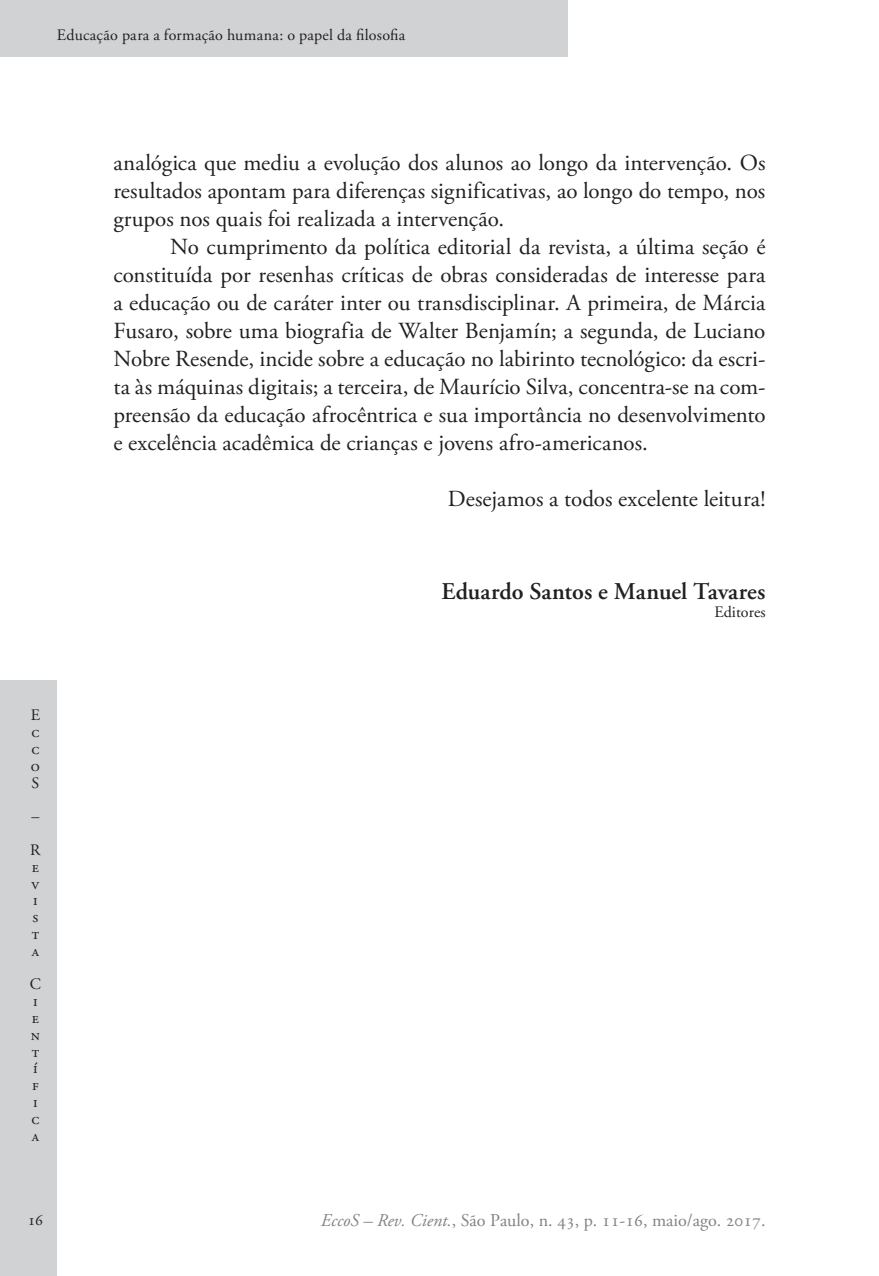
<style>
.page{position:relative;width:879px;height:1276px;background:#fff}
.page>*{position:absolute;margin:0;border:0;box-sizing:border-box;transform-origin:0 0}
.Ec_Autor{font:600 24px "Adobe Garamond Pro";color:#231f20}
.Ec_Normal{font:23px/28px "Adobe Garamond Pro";color:#231f20;text-align:justify}
.t1{font:18px "Adobe Garamond Pro";color:#808285}
.Ec_Autor_creditos{font:16px/16.8px "Adobe Garamond Pro";letter-spacing:.015em;color:#231f20;text-align:justify}
.s1{font-style:italic}
</style>
<div class="page">
<div style="left:0;top:680px;width:57px;height:596px;background:#d1d2d4"></div>
<div style="left:0;top:0;width:567px;height:57px;background:#d1d2d4"></div>
<p class="Ec_Autor_creditos" style="left:57px;top:27px;width:350px">Educação para a formação humana: o papel da filosofia</p>
<p class="Ec_Normal" style="left:113px;top:150px;width:653px">analógica que mediu a evolução dos alunos ao longo da intervenção. Os resultados apontam para diferenças significativas, ao longo do tempo, nos grupos nos quais foi realizada a intervenção.</p>
<p class="Ec_Normal" style="left:113px;top:234px;width:653px;text-indent:57px">No cumprimento da política editorial da revista, a última seção é constituída por resenhas críticas de obras consideradas de interesse para a educação ou de caráter inter ou transdisciplinar. A primeira, de Márcia Fusaro, sobre uma biografia de Walter Benjamín; a segunda, de Luciano Nobre Resende, incide sobre a educação no labirinto tecnológico: da escri&shy;ta às máquinas digitais; a terceira, de Maurício Silva, concentra-se na com&shy;preensão da educação afrocêntrica e sua importância no desenvolvimento e excelência acadêmica de crianças e jovens afro-americanos.</p>
<p class="Ec_Normal" style="left:448px;top:486px;width:319px">Desejamos a todos excelente leitura!</p>
<p class="Ec_Autor_creditos" style="left:31px;top:707px;width:11px">E c c o S</p>
<p class="Ec_Autor_creditos" style="left:30px;top:800px;width:12px;line-height:33.6px">–<br>R</p>
<p class="Ec_Autor_creditos" style="left:32px;top:859px;width:9px">e v i s t a</p>
<p class="Ec_Autor_creditos" style="left:30px;top:976px;width:13px;text-align:left">C i e n t í f i c a</p>
<p class="Ec_Autor" style="left:441px;top:577px;width:326px">Eduardo Santos e Manuel Tavares</p>
<p class="Ec_Autor_creditos" style="left:714px;top:604px;width:53px">Editores</p>
<p class="Ec_Autor_creditos" style="left:28px;top:1212px;width:16px">16</p>
<p class="t1" style="left:321px;top:1209px;width:446px"><span class="s1">EccoS – Rev. Cient.</span>, São Paulo, n. 43, p. 11-16, maio/ago. 2017.</p>
</div>
